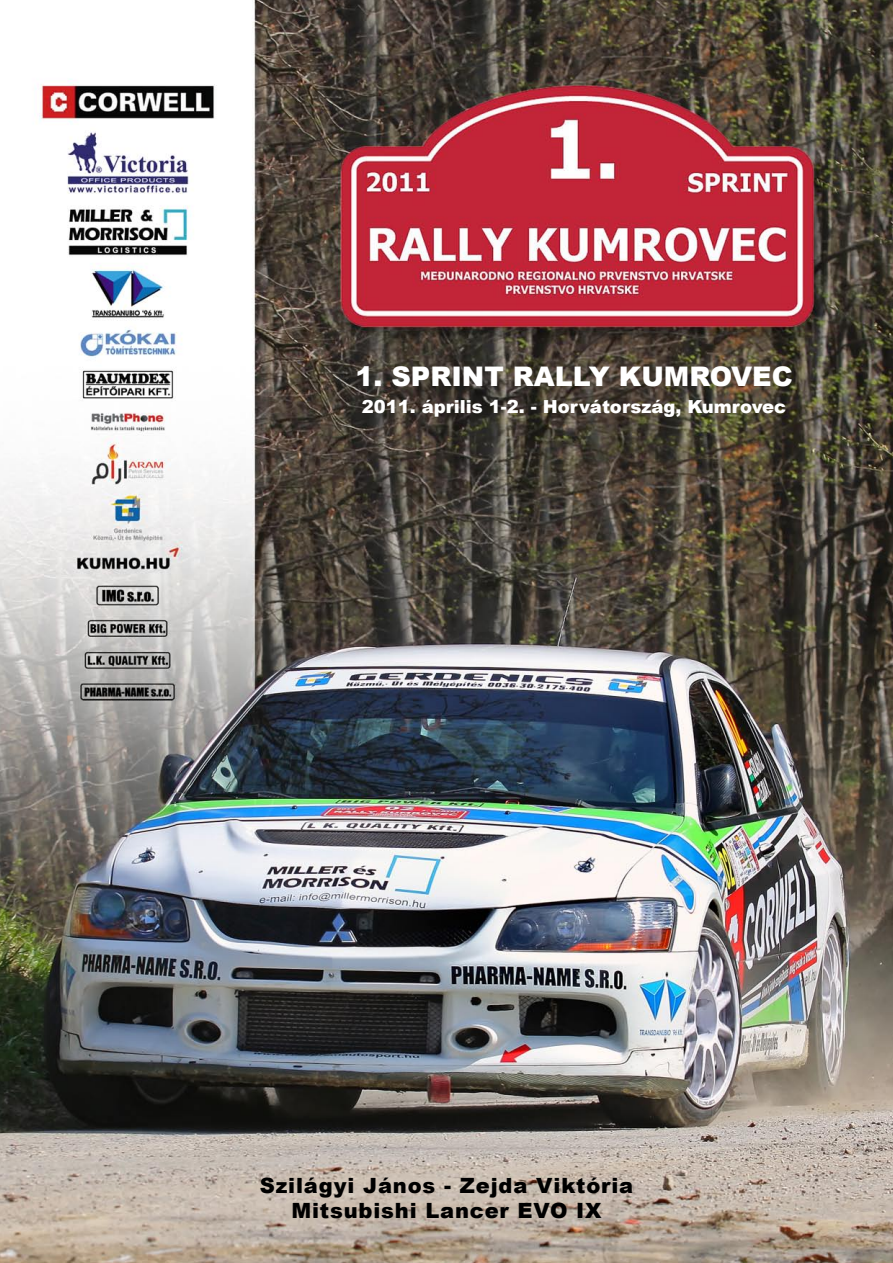
<style>
.page{position:relative;width:893px;height:1263px;background:#fff}
.page>*{position:absolute;margin:0;border:0;box-sizing:border-box;transform-origin:0 0}
.t1{font:900 27px "Arial";color:#fff}
.t2{font:900 21px/25.2px "Arial";letter-spacing:.04em;color:#000;text-align:center}
.t3{font:900 18px "Arial";color:#fff}
</style>
<div class="page">
<img style="left:0;top:0;width:893px;height:1263px">
<p class="t1" style="left:355px;top:357px;width:376px">1. Spri nt Rally Kumrove</p>
<p class="t1" style="left:772px;top:357px;width:23px">c</p>
<p class="t3" style="left:362px;top:394px;width:426px">2011. április 1-2. - Horvátország, Kumrovec</p>
<p class="t2" style="left:260px;top:1172px;width:375px">Szilágyi János - Zejda Viktória<br>Mitsubishi Lancer EVO IX</p>
</div>
